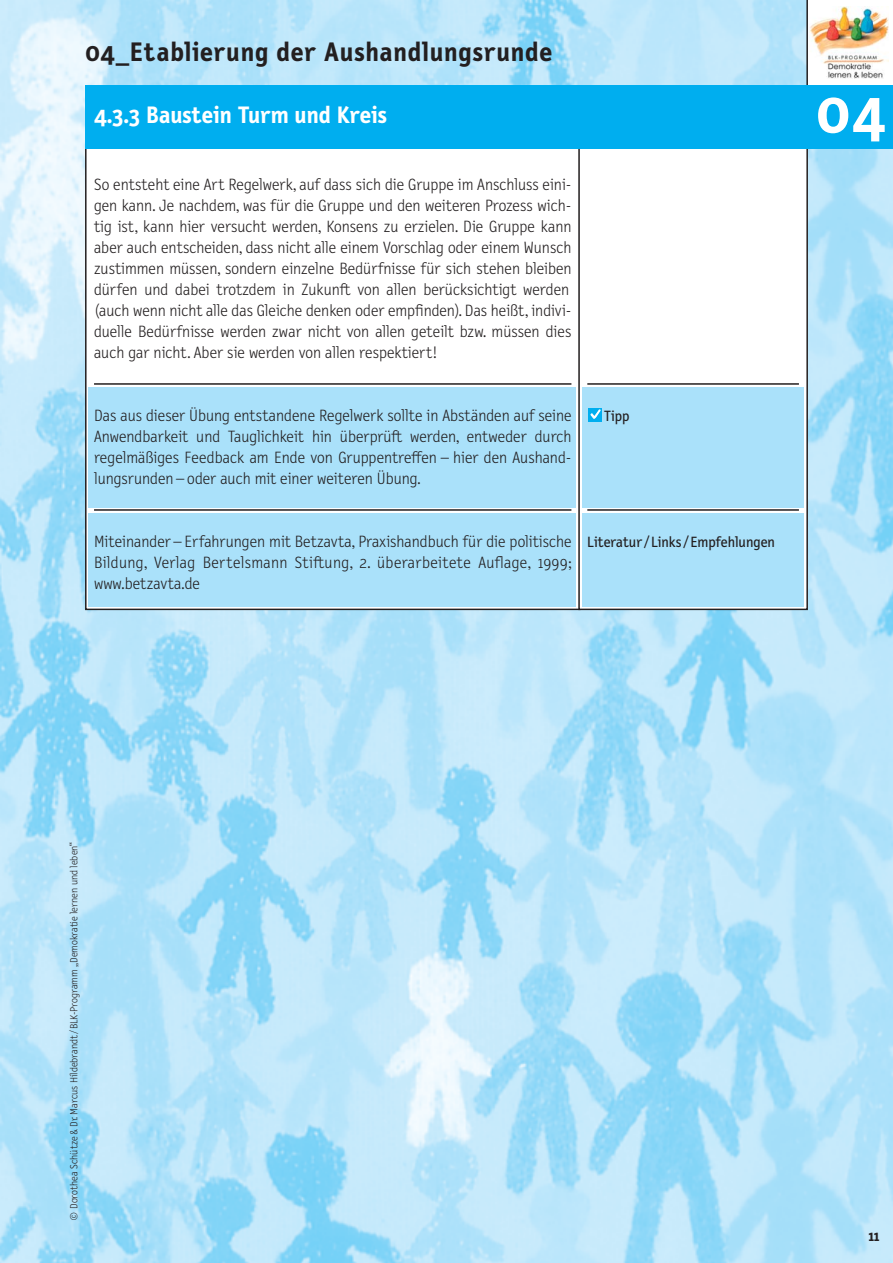
<style>
.page{position:relative;width:893px;height:1263px;background:#fff}
.page>*{position:absolute;margin:0;border:0;box-sizing:border-box;transform-origin:0 0}
.t1{font:700 63px "Letter Gothic Text";color:#fff}
.t2{font:700 27px "Letter Gothic Text";letter-spacing:.03em;color:#231f20}
.t3{font:700 24px "Letter Gothic Text";color:#fff}
.t4{font:300 16.5px/21px "Letter Gothic Text";color:#231f20;text-align:justify}
.t5{font:15px "Letter Gothic Text";color:#231f20}
.t6{font:700 15px "Letter Gothic Text";color:#231f20}
.t7{font:300 10.5px "Letter Gothic Text";color:#231f20}
.s1{color:#fff}
</style>
<div class="page">
<img style="left:0;top:0;width:893px;height:1263px">
<div style="left:808px;top:0;width:85px;height:85px;background:#fff"></div>
<img style="left:809px;top:6px;width:80px;height:73px">
<hr style="left:806px;top:0;width:2px;height:111px;background:#231f20">
<div style="left:86px;top:141px;width:494px;height:468px;background:#fff"></div>
<div style="left:579px;top:141px;width:228px;height:468px;background:#fff"></div>
<div style="left:578px;top:140px;width:230px;height:470px;border:2px solid #231f20"></div>
<div style="left:582px;top:387px;width:222px;height:120px;background:#aae1fa"></div>
<div style="left:89px;top:387px;width:487px;height:120px;background:#aae1fa"></div>
<div style="left:582px;top:513px;width:222px;height:94px;background:#aae1fa"></div>
<div style="left:89px;top:513px;width:487px;height:94px;background:#aae1fa"></div>
<div style="left:85px;top:85px;width:724px;height:64px;background:#00aeef"></div>
<div style="left:808px;top:85px;width:85px;height:64px;background:#00aeef"></div>
<hr style="left:587px;top:383px;width:212px;height:2px;background:#231f20">
<hr style="left:587px;top:509px;width:212px;height:2px;background:#231f20">
<hr style="left:94px;top:383px;width:477px;height:2px;background:#231f20">
<hr style="left:94px;top:509px;width:477px;height:2px;background:#231f20">
<div style="left:588px;top:408px;width:14px;height:13px;background:#00aeef"></div>
<h2 class="t2" style="left:85px;top:42px;width:469px">04_Etablierung der Aushandlungsrunde</h2>
<h3 class="t3" style="left:94px;top:106px;width:295px">4.3.3 Baustein Turm und Kreis</h3>
<h1 class="t1" style="left:816px;top:88px;width:71px">04</h1>
<p class="t4" style="left:94px;top:175px;width:479px;text-align:left">So entsteht eine Art Regelwerk, auf dass sich die Gruppe im Anschluss eini&shy;gen kann. Je nachdem, was für die Gruppe und den weiteren Prozess wich&shy;tig ist, kann hier versucht werden, Konsens zu erzielen. Die Gruppe kann aber auch entscheiden, dass nicht alle einem Vorschlag oder einem Wunsch zustimmen müssen, sondern einzelne Bedürfnisse für sich stehen bleiben dürfen und dabei trotzdem in Zukunft von allen berücksichtigt werden (auch wenn nicht alle das Gleiche denken oder empfinden). Das heißt, indivi&shy;duelle Bedürfnisse werden zwar nicht von allen geteilt bzw. müssen dies auch gar nicht. Aber sie werden von allen respektiert!</p>
<p class="t4" style="left:94px;top:406px;width:479px">Das aus dieser Übung entstandene Regelwerk sollte in Abständen auf seine Anwendbarkeit und Tauglichkeit hin überprüft werden, entweder durch regelmäßiges Feedback am Ende von Gruppentreffen – hier den Aushand - lungsrunden – oder auch mit einer weiteren Übung.</p>
<p class="t5" style="left:586px;top:410px;width:45px"><span class="s1">✓</span>Tipp</p>
<p class="t4" style="left:94px;top:532px;width:479px">Miteinander – Erfahrungen mit Betzavta, Praxishandbuch für die politische Bildung, Verlag Bertelsmann Stiftung, 2. überarbeitete Auflage, 1999; www.betzavta.de</p>
<p class="t5" style="left:587px;top:536px;width:189px">Literatur / Links / Empfehlungen</p>
<p class="t7" style="left:70px;top:1221px;width:381px;rotate:-90deg">© Dorothea Schütze &amp; Dr. Marcus Hildebrandt / BLK-Programm „Demokratie lernen und leben“</p>
<p class="t6" style="left:868px;top:1230px;width:13px">11</p>
</div>
